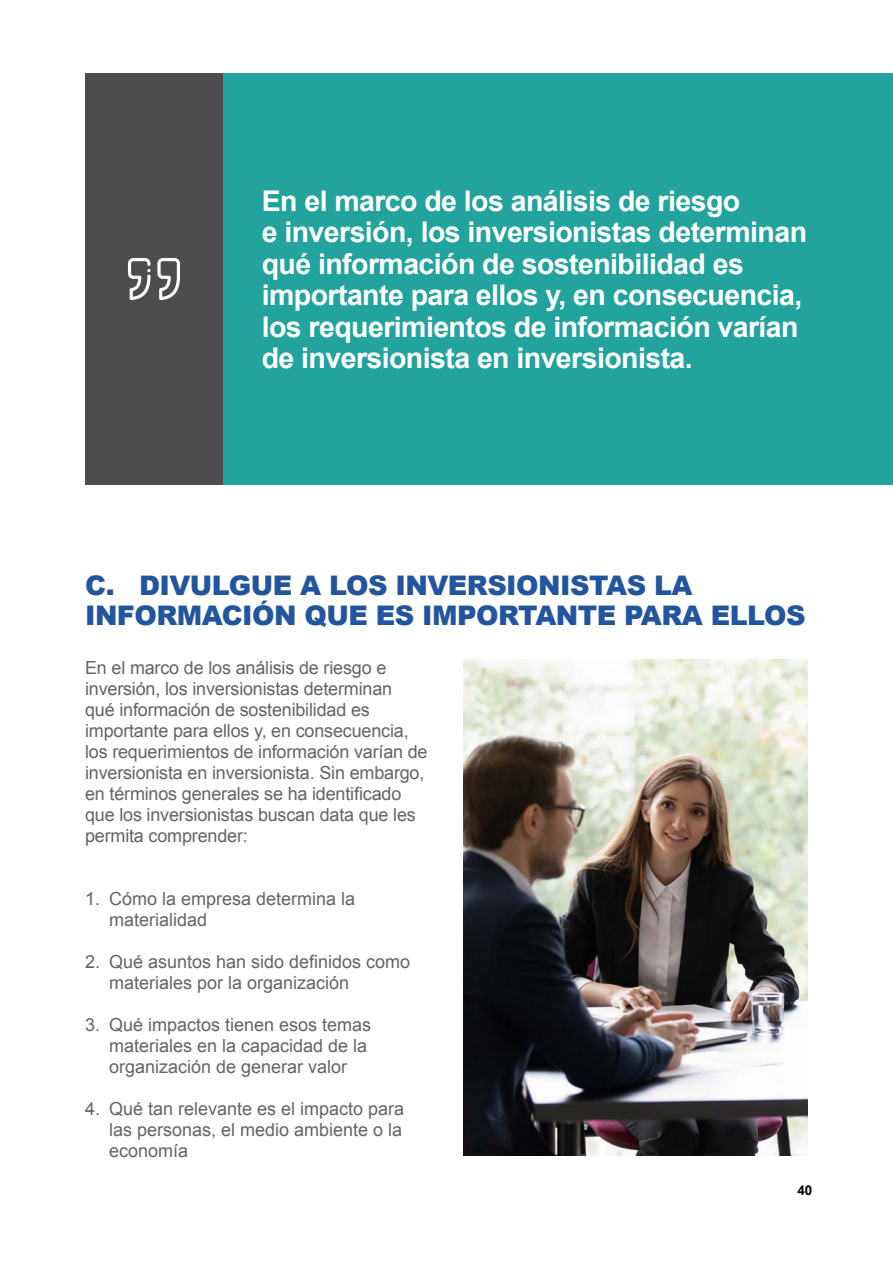
<style>
.page{position:relative;width:893px;height:1263px;background:#fff}
.page>*{position:absolute;margin:0;border:0;box-sizing:border-box;transform-origin:0 0}
.t1{font:700 28.5px/31.5px "Arial";letter-spacing:-.02em;color:#fff}
.t2{font:900 27px/30px "Arial";letter-spacing:-.02em;color:#23559f}
.t3{font:18px/21px "Arial";letter-spacing:-.01em;color:#636466}
.t4{font:700 13.5px "Arial";color:#000}
</style>
<div class="page">
<div style="left:223px;top:74px;width:670px;height:410px;background:#22a39e"></div>
<div style="left:85px;top:74px;width:138px;height:410px;background:#4d4d4f"></div>
<svg style="left:157px;top:258px;width:23px;height:42px"></svg>
<svg style="left:128px;top:258px;width:22px;height:42px"></svg>
<img style="left:463px;top:660px;width:345px;height:496px">
<p class="t1" style="left:262px;top:186px;width:547px">En el marco de los análisis de riesgo<br>e inversión, los inversionistas determinan qué información de sostenibilidad es importante para ellos y, en consecuencia, los requerimientos de información varían de inversionista en inversionista.</p>
<h2 class="t2" style="left:85px;top:570px;width:722px">C. DIVULGUE A LOS INVERSIONISTAS LA<br>INFORMACIÓN QUE ES IMPORTANTE PARA ELLOS</h2>
<p class="t3" style="left:85px;top:657px;width:344px">En el marco de los análisis de riesgo e inversión, los inversionistas determinan<br>qué información de sostenibilidad es importante para ellos y, en consecuencia, los requerimientos de información varían de inversionista en inversionista. Sin embargo, en términos generales se ha identificado que los inversionistas buscan data que les permita comprender:</p>
<p class="t3" style="left:109px;top:888px;width:248px;text-indent:-24px">1. Cómo la empresa determina la materialidad</p>
<p class="t3" style="left:109px;top:951px;width:303px;text-indent:-24px">2. Qué asuntos han sido definidos como materiales por la organización</p>
<p class="t3" style="left:109px;top:1014px;width:264px;text-indent:-24px">3. Qué impactos tienen esos temas materiales en la capacidad de la organización de generar valor</p>
<p class="t3" style="left:109px;top:1098px;width:297px;text-align:justify;text-indent:-24px">4. Qué tan relevante es el impacto para las personas, el medio ambiente o la economía</p>
<p class="t4" style="left:797px;top:1182px;width:17px">40</p>
</div>
